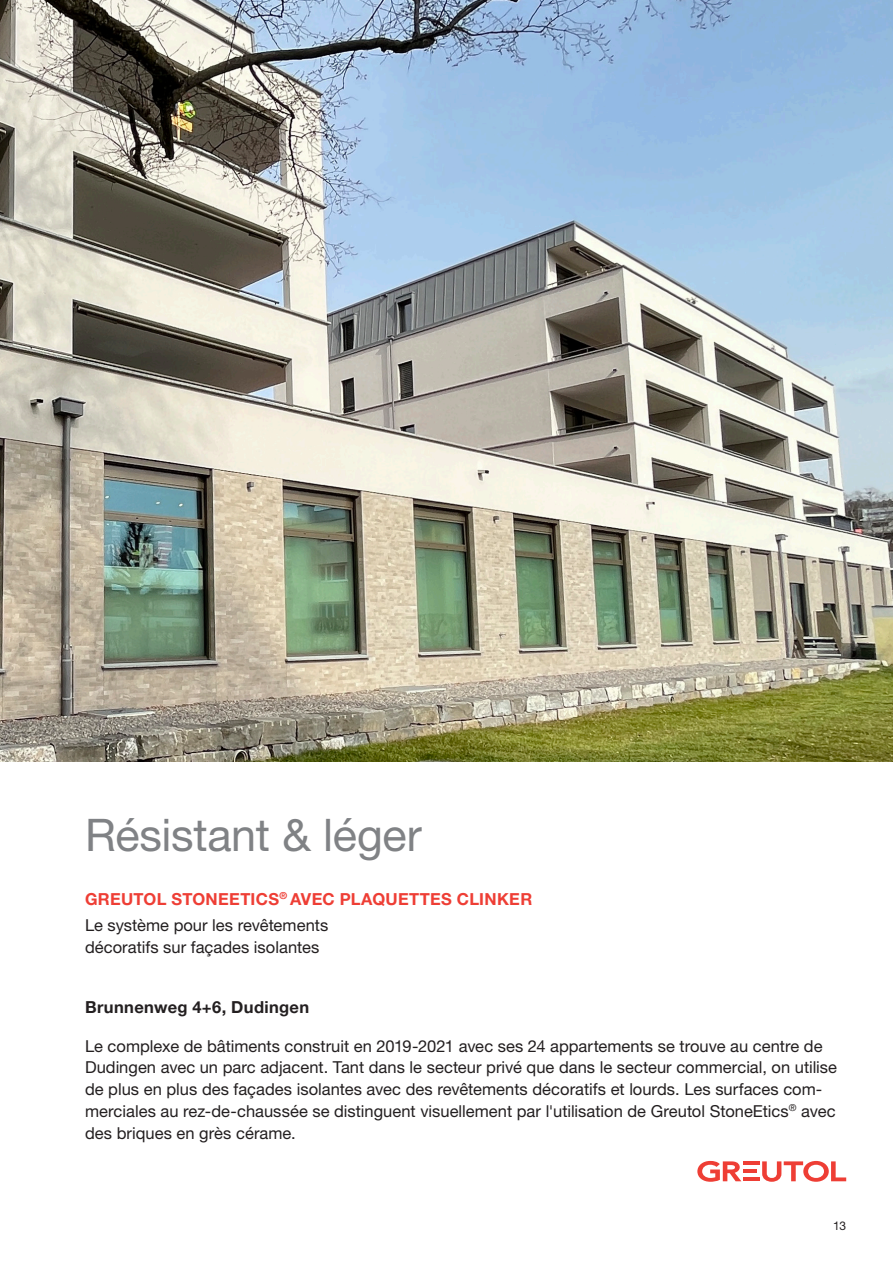
<style>
.page{position:relative;width:893px;height:1263px;background:#fff}
.page>*{position:absolute;margin:0;border:0;box-sizing:border-box;transform-origin:0 0}
.Untertitel{font:45px "Helvetica Neue LTW1 G";letter-spacing:-.005em;color:#808285}
.Grundtext{font:16.5px/21.8px "Helvetica Neue LTW1 G";color:#231f20}
.Untertitel-2{font:700 16.5px "Helvetica Neue LTW1 G";letter-spacing:.02em;color:#ee3e35}
.Untertitel-3{font:700 16.5px "Helvetica Neue LTW1 G";letter-spacing:.025em;color:#231f20}
.t1{font:12px "Helvetica Neue LTW1 G";color:#231f20}
</style>
<div class="page">
<img style="left:0;top:0;width:893px;height:761px">
<svg style="left:697px;top:1161px;width:44px;height:21px"></svg>
<hr style="left:743px;top:1161px;width:17px;height:4px;background:#ee3e35">
<hr style="left:743px;top:1169px;width:14px;height:4px;background:#ee3e35">
<hr style="left:743px;top:1177px;width:17px;height:4px;background:#ee3e35">
<svg style="left:762px;top:1161px;width:84px;height:21px"></svg>
<p class="Untertitel" style="left:85px;top:807px;width:338px">Résistant &amp; léger</p>
<p class="Untertitel-2" style="left:85px;top:889px;width:449px">GREUTOL STONEETICS<sup>®</sup> AVEC PLAQUETTES CLINKER</p>
<p class="Grundtext" style="left:85px;top:914px;width:245px">Le système pour les revêtements</p>
<p class="Grundtext" style="left:85px;top:936px;width:236px">décoratifs sur façades isolantes</p>
<p class="Untertitel-3" style="left:85px;top:997px;width:226px">Brunnenweg 4+6, Dudingen</p>
<p class="Grundtext" style="left:85px;top:1035px;width:753px">Le complexe de bâtiments construit en 2019-2021 avec ses 24 appartements se trouve au centre de Dudingen avec un parc adjacent. Tant dans le secteur privé que dans le secteur commercial, on utilise de plus en plus des façades isolantes avec des revêtements décoratifs et lourds. Les surfaces com&shy;merciales au rez-de-chaussée se distinguent visuellement par l'utilisation de Greutol StoneEtics<sup>®</sup> avec des briques en grès cérame.</p>
<p class="t1" style="left:833px;top:1218px;width:14px">13</p>
</div>
